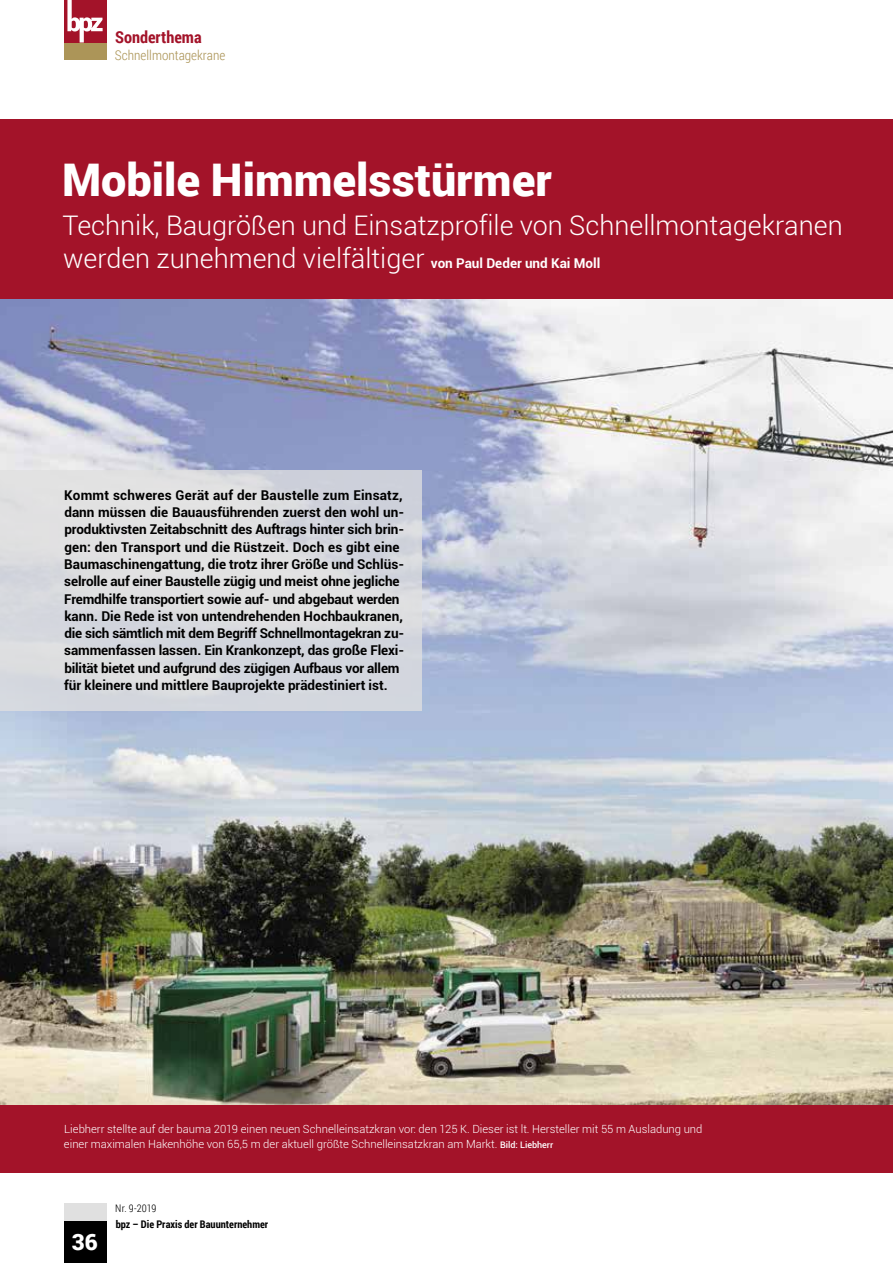
<style>
.page{position:relative;width:893px;height:1263px;background:#fff}
.page>*{position:absolute;margin:0;border:0;box-sizing:border-box;transform-origin:0 0}
.t1{font:900 45px "Roboto";color:#fff}
.t2{font:300 27px/33px "Roboto";color:#fff}
.t3{font:900 22.5px "Roboto";color:#fff}
.t4{font:700 16.5px "Roboto Condensed";color:#a31329}
.t5{font:700 13.5px/17.2px "Roboto";letter-spacing:-.01em;color:#000}
.t6{font:300 13.5px "Roboto Condensed";color:#ac9558}
.t7{font:300 11.25px/15px "Roboto";color:#fff}
.t8{font:700 10.5px "Roboto Condensed";color:#000}
.t9{font:300 10.5px "Roboto Condensed";letter-spacing:.005em;color:#000}
.s1{font-weight:700;font-size:13.5px}
.s2{font-weight:500;font-size:9px}
</style>
<div class="page">
<div style="left:0;top:120px;width:893px;height:1053px;background:#a31329"></div>
<img style="left:0;top:300px;width:893px;height:804px">
<div style="left:0;top:471px;width:422px;height:240px;background:#e0e0e0"></div>
<div style="left:64px;top:1220px;width:42px;height:43px;background:#000"></div>
<div style="left:64px;top:43px;width:42px;height:17px;background:#ac9558"></div>
<div style="left:64px;top:0;width:42px;height:43px;background:#a31329"></div>
<svg style="left:67px;top:0;width:36px;height:43px"></svg>
<div style="left:64px;top:1203px;width:42px;height:17px;background:#e0e0e0"></div>
<p class="t4" style="left:115px;top:25px;width:88px">Sonderthema</p>
<p class="t6" style="left:115px;top:45px;width:112px">Schnellmontagekrane</p>
<h1 class="t1" style="left:62px;top:148px;width:491px">Mobile Himmelsstürmer</h1>
<h2 class="t2" style="left:63px;top:208px;width:782px">Technik, Baugrößen und Einsatzprofile von Schnellmontagekranen werden zunehmend vielfältiger <span class="s1">von Paul Deder und Kai Moll</span></h2>
<p class="t5" style="left:64px;top:486px;width:342px">Kommt schweres Gerät auf der Baustelle zum Einsatz, dann müssen die Bauausführenden zuerst den wohl un&shy;produktivsten Zeitabschnitt des Auftrags hinter sich brin&shy;gen: den Transport und die Rüstzeit. Doch es gibt eine Baumaschinengattung, die trotz ihrer Größe und Schlüs&shy;selrolle auf einer Baustelle zügig und meist ohne jegliche Fremdhilfe transportiert sowie auf- und abgebaut werden kann. Die Rede ist von untendrehenden Hochbaukranen, die sich sämtlich mit dem Begriff Schnellmontagekran zu&shy;sammenfassen lassen. Ein Krankonzept, das große Flexi&shy;bilität bietet und aufgrund des zügigen Aufbaus vor allem für kleinere und mittlere Bauprojekte prädestiniert ist.</p>
<p class="t7" style="left:64px;top:1121px;width:640px">Liebherr stellte auf der bauma 2019 einen neuen Schnelleinsatzkran vor: den 125 K. Dieser ist lt. Hersteller mit 55 m Ausladung und einer maximalen Hakenhöhe von 65,5 m der aktuell größte Schnelleinsatzkran am Markt. <span class="s2">Bild: Liebherr</span></p>
<h3 class="t3" style="left:72px;top:1226px;width:28px">36</h3>
<p class="t9" style="left:115px;top:1201px;width:43px">Nr. 9-2019</p>
<p class="t8" style="left:116px;top:1217px;width:154px">bpz – Die Praxis der Bauunternehmer</p>
</div>
